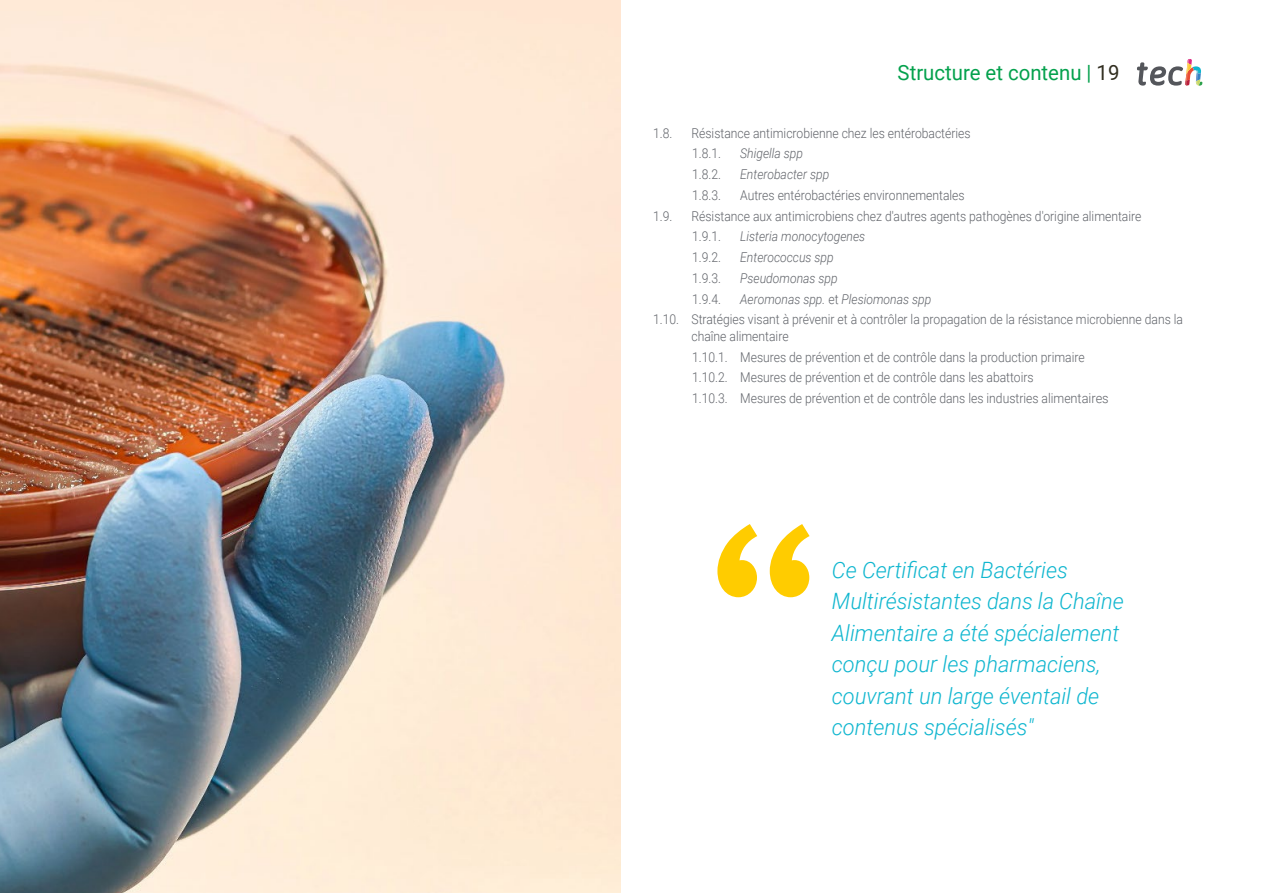
<style>
.page{position:relative;width:1263px;height:893px;background:#fff}
.page>*{position:absolute;margin:0;border:0;box-sizing:border-box;transform-origin:0 0}
.t1{font:italic 300 22.5px/31.5px "Roboto";color:#0fb6cf}
.t2{font:21px "Roboto";color:#04a14d}
.t3{font:300 13.5px/20.7px "Roboto";color:#61646a;scale:.9 1}
.t4{font:italic 300 13.5px "Roboto";color:#61646a;scale:.9 1}
.s1{color:#312e20}
.s2{font-style:italic}
</style>
<div class="page">
<img style="left:0;top:0;width:621px;height:893px">
<svg style="left:717px;top:524px;width:92px;height:73px"></svg>
<svg style="left:1137px;top:59px;width:65px;height:27px"></svg>
<h2 class="t2" style="left:898px;top:57px;width:223px">Structure et contenu | <span class="s1">19</span></h2>
<p class="t3" style="left:653px;top:122px;width:23px">1.8.</p>
<p class="t3" style="left:691px;top:122px;width:312px">Résistance antimicrobienne chez les entérobactéries<br>1.8.1.</p>
<p class="t4" style="left:740px;top:144px;width:71px">Shigella spp</p>
<p class="t3" style="left:692px;top:164px;width:34px">1.8.2.</p>
<p class="t4" style="left:740px;top:165px;width:100px">Enterobacter spp</p>
<p class="t3" style="left:692px;top:184px;width:34px">1.8.3.</p>
<p class="t3" style="left:740px;top:184px;width:251px">Autres entérobactéries environnementales</p>
<p class="t3" style="left:653px;top:205px;width:23px">1.9.</p>
<p class="t3" style="left:691px;top:205px;width:501px">Résistance aux antimicrobiens chez d'autres agents pathogènes d'origine alimentaire<br>1.9.1.</p>
<p class="t4" style="left:740px;top:227px;width:140px">Listeria monocytogenes</p>
<p class="t3" style="left:692px;top:247px;width:34px">1.9.2.</p>
<p class="t4" style="left:740px;top:248px;width:105px">Enterococcus spp</p>
<p class="t3" style="left:692px;top:267px;width:34px">1.9.3.</p>
<p class="t4" style="left:740px;top:269px;width:110px">Pseudomonas spp</p>
<p class="t3" style="left:692px;top:288px;width:34px">1.9.4.</p>
<p class="t3" style="left:653px;top:288px;width:590px;text-indent:87px"><span class="s2">Aeromonas spp.</span> et <span class="s2">Plesiomonas spp<br></span>1.10. Stratégies visant à prévenir et à contrôler la propagation de la résistance microbienne dans la</p>
<p class="t3" style="left:691px;top:325px;width:465px">chaîne alimentaire<br>1.10.1. Mesures de prévention et de contrôle dans la production primaire 1.10.2. Mesures de prévention et de contrôle dans les abattoirs<br>1.10.3. Mesures de prévention et de contrôle dans les industries alimentaires</p>
<h1 class="t1" style="left:832px;top:553px;width:293px">Ce Certificat en Bactéries<br>Multirésistantes dans la Chaîne<br>Alimentaire a été spécialement conçu pour les pharmaciens, couvrant un large éventail de contenus spécialisés"</h1>
</div>
